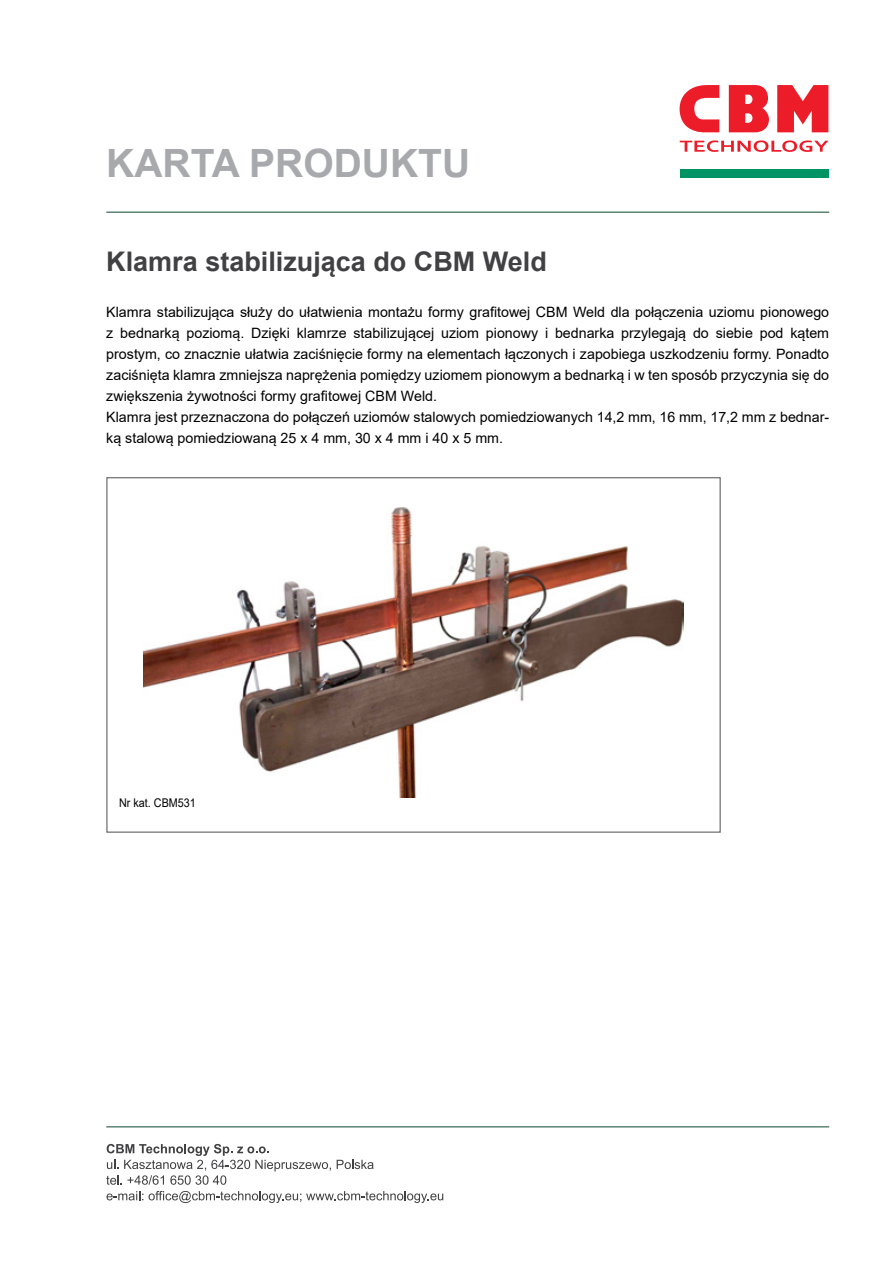
<style>
.page{position:relative;width:893px;height:1263px;background:#fff}
.page>*{position:absolute;margin:0;border:0;box-sizing:border-box;transform-origin:0 0}
.t1{font:700 39px "Arial";color:#a7a9ac}
.t2{font:700 27px "Arial";color:#414042}
.t3{font:14.25px/21px "Arial";color:#000}
.t4{font:12px "Arial";color:#000;scale:.9 1}
</style>
<div class="page">
<hr style="left:106px;top:211px;width:723px;height:2px;background:#5b8473">
<hr style="left:106px;top:1126px;width:723px;height:1px;background:#5b8473">
<svg style="left:680px;top:140px;width:148px;height:12px"></svg>
<svg style="left:777px;top:85px;width:51px;height:47px"></svg>
<svg style="left:680px;top:85px;width:39px;height:48px"></svg>
<svg style="left:729px;top:85px;width:40px;height:47px;background:#ef3944"></svg>
<div style="left:680px;top:169px;width:149px;height:8px;background:#009366"></div>
<svg style="left:337px;top:1160px;width:37px;height:9px"></svg>
<svg style="left:106px;top:1144px;width:225px;height:41px"></svg>
<svg style="left:107px;top:1191px;width:36px;height:9px"></svg>
<svg style="left:149px;top:1191px;width:294px;height:12px"></svg>
<img style="left:143px;top:507px;width:541px;height:291px">
<h1 class="t1" style="left:106px;top:136px;width:365px">KARTA PRODUKTU</h1>
<h2 class="t2" style="left:106px;top:242px;width:442px">Klamra stabilizująca do CBM Weld</h2>
<p class="t3" style="left:106px;top:301px;width:724px">Klamra stabilizująca służy do ułatwienia montażu formy grafitowej CBM Weld dla połączenia uziomu pionowego z bednarką poziomą. Dzięki klamrze stabilizującej uziom pionowy i bednarka przylegają do siebie pod kątem prostym, co znacznie ułatwia zaciśnięcie formy na elementach łączonych i zapobiega uszkodzeniu formy. Ponadto zaciśnięta klamra zmniejsza naprężenia pomiędzy uziomem pionowym a bednarką i w ten sposób przyczynia się do zwiększenia żywotności formy grafitowej CBM Weld.<br>Klamra jest przeznaczona do połączeń uziomów stalowych pomiedziowanych 14,2 mm, 16 mm, 17,2 mm z bednar&shy;ką stalową pomiedziowaną 25 x 4 mm, 30 x 4 mm i 40 x 5 mm.</p>
<p class="t4" style="left:119px;top:794px;width:87px">Nr kat. CBM531</p>
</div>
